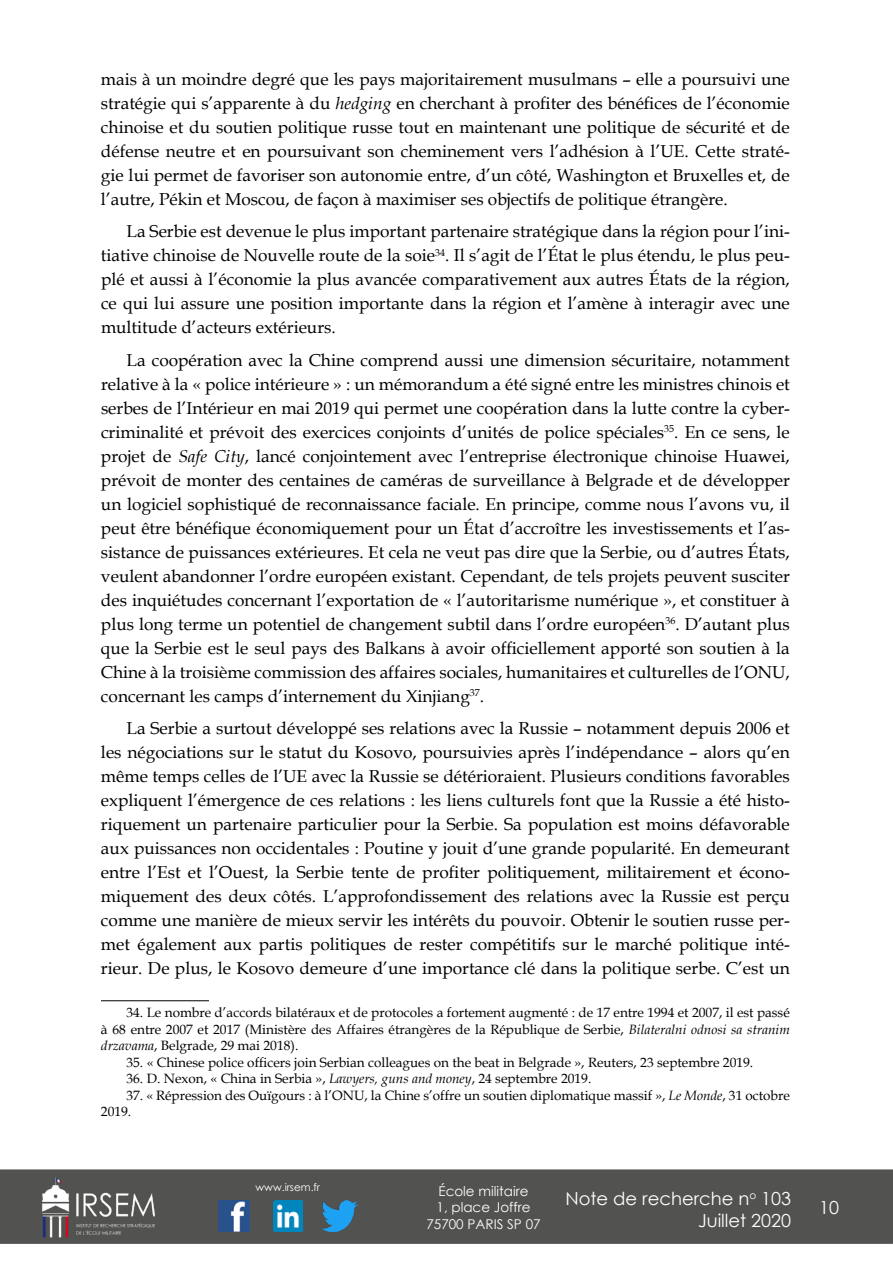
<style>
.page{position:relative;width:893px;height:1263px;background:#fff}
.page>*{position:absolute;margin:0;border:0;box-sizing:border-box;transform-origin:0 0}
.t1{font:18px/21.6px "Century Gothic";color:#fff;text-align:right}
.t2{font:17.25px/24px "Book Antiqua";color:#000;text-align:justify}
.t3{font:13.5px/16.5px "Book Antiqua";color:#000;text-align:justify}
.t4{font:13.5px/16.2px "Century Gothic";color:#fff;text-align:center}
.t5{font:10.5px "Century Gothic";color:#fff}
.s1{font-style:italic}
</style>
<div class="page">
<div style="left:0;top:1169px;width:893px;height:75px;background:#525251"></div>
<img style="left:39px;top:1169px;width:117px;height:75px">
<img style="left:322px;top:1200px;width:36px;height:32px">
<img style="left:218px;top:1200px;width:31px;height:32px">
<img style="left:274px;top:1200px;width:28px;height:32px">
<hr style="left:101px;top:1000px;width:108px;height:1px;background:#000">
<p class="t2" style="left:101px;top:67px;width:690px">mais à un moindre degré que les pays majoritairement musulmans – elle a poursuivi une stratégie qui s’apparente à du <span class="s1">hedging</span> en cherchant à profiter des bénéfices de l’économie chinoise et du soutien politique russe tout en maintenant une politique de sécurité et de défense neutre et en poursuivant son cheminement vers l’adhésion à l’UE. Cette straté&shy;gie lui permet de favoriser son autonomie entre, d’un côté, Washington et Bruxelles et, de l’autre, Pékin et Moscou, de façon à maximiser ses objectifs de politique étrangère.</p>
<p class="t2" style="left:101px;top:219px;width:690px;text-indent:26px">La Serbie est devenue le plus important partenaire stratégique dans la région pour l’ini&shy;tiative chinoise de Nouvelle route de la soie<sup>34</sup>. Il s’agit de l’État le plus étendu, le plus peu&shy;plé et aussi à l’économie la plus avancée comparativement aux autres États de la région, ce qui lui assure une position importante dans la région et l’amène à interagir avec une multitude d’acteurs extérieurs.</p>
<p class="t2" style="left:101px;top:348px;width:690px;text-indent:26px">La coopération avec la Chine comprend aussi une dimension sécuritaire, notamment relative à la « police intérieure » : un mémorandum a été signé entre les ministres chinois et serbes de l’Intérieur en mai 2019 qui permet une coopération dans la lutte contre la cyber&shy;criminalité et prévoit des exercices conjoints d’unités de police spéciales<sup>35</sup>. En ce sens, le projet de <span class="s1">Safe City</span>, lancé conjointement avec l’entreprise électronique chinoise Huawei, prévoit de monter des centaines de caméras de surveillance à Belgrade et de développer un logiciel sophistiqué de reconnaissance faciale. En principe, comme nous l’avons vu, il peut être bénéfique économiquement pour un État d’accroître les investissements et l’as&shy;sistance de puissances extérieures. Et cela ne veut pas dire que la Serbie, ou d’autres États, veulent abandonner l’ordre européen existant. Cependant, de tels projets peuvent susciter des inquiétudes concernant l’exportation de « l’autoritarisme numérique », et constituer à plus long terme un potentiel de changement subtil dans l’ordre européen<sup>36</sup>. D’autant plus que la Serbie est le seul pays des Balkans à avoir officiellement apporté son soutien à la Chine à la troisième commission des affaires sociales, humanitaires et culturelles de l’ONU, concernant les camps d’internement du Xinjiang<sup>37</sup>.</p>
<p class="t2" style="left:101px;top:716px;width:690px;text-indent:26px">La Serbie a surtout développé ses relations avec la Russie – notamment depuis 2006 et les négociations sur le statut du Kosovo, poursuivies après l’indépendance – alors qu’en même temps celles de l’UE avec la Russie se détérioraient. Plusieurs conditions favorables expliquent l’émergence de ces relations : les liens culturels font que la Russie a été histo&shy;riquement un partenaire particulier pour la Serbie. Sa population est moins défavorable aux puissances non occidentales : Poutine y jouit d’une grande popularité. En demeurant entre l’Est et l’Ouest, la Serbie tente de profiter politiquement, militairement et écono&shy;miquement des deux côtés. L’approfondissement des relations avec la Russie est perçu comme une manière de mieux servir les intérêts du pouvoir. Obtenir le soutien russe per&shy;met également aux partis politiques de rester compétitifs sur le marché politique inté&shy;rieur. De plus, le Kosovo demeure d’une importance clé dans la politique serbe. C’est un</p>
<p class="t3" style="left:101px;top:1004px;width:690px;text-indent:26px">34. Le nombre d’accords bilatéraux et de protocoles a fortement augmenté : de 17 entre 1994 et 2007, il est passé à 68 entre 2007 et 2017 (Ministère des Affaires étrangères de la République de Serbie, <span class="s1">Bilateralni odnosi sa stranim drzavama</span>, Belgrade, 29 mai 2018).</p>
<p class="t3" style="left:126px;top:1053px;width:628px">35. « Chinese police officers join Serbian colleagues on the beat in Belgrade », Reuters, 23 septembre 2019.</p>
<p class="t3" style="left:126px;top:1070px;width:466px">36. D. Nexon, « China in Serbia », <span class="s1">Lawyers, guns and money</span>, 24 septembre 2019.</p>
<p class="t3" style="left:101px;top:1086px;width:690px;text-indent:26px">37. « Répression des Ouïgours : à l’ONU, la Chine s’offre un soutien diplomatique massif », <span class="s1">Le Monde</span>, 31 octobre<br>2019.</p>
<p class="t5" style="left:256px;top:1179px;width:66px">www.irsem.fr</p>
<p class="t4" style="left:426px;top:1183px;width:116px">École militaire<br>1, place Joffre<br>75700 PARIS SP 07</p>
<p class="t1" style="left:565px;top:1187px;width:227px">Note de recherche n<sup>o</sup> 103<br>Juillet 2020</p>
<p class="t1" style="left:819px;top:1196px;width:21px">10</p>
</div>
